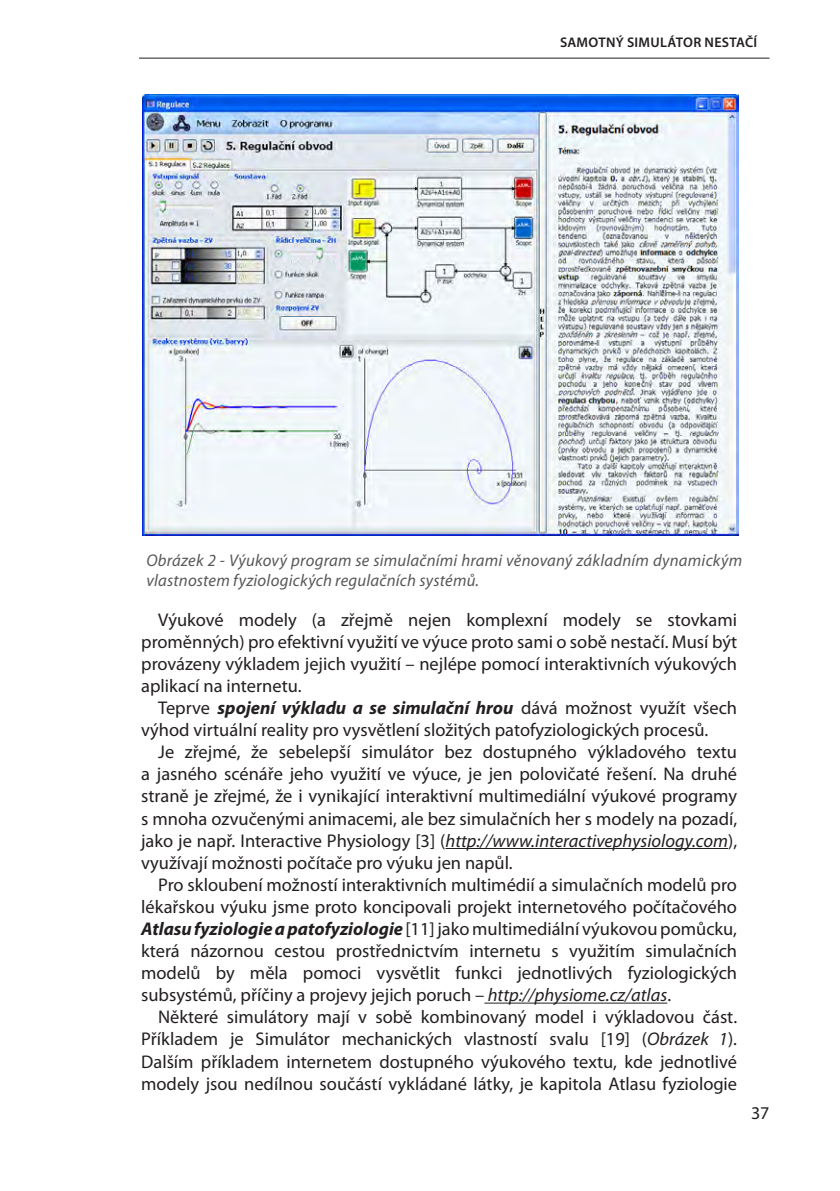
<style>
.page{position:relative;width:840px;height:1191px;background:#fff}
.page>*{position:absolute;margin:0;border:0;box-sizing:border-box;transform-origin:0 0}
.t1{font:18.4px/22px "Myriad Pro";color:#231f20;text-align:justify}
.t2{font:18px "Myriad Pro";color:#231f20}
.t3{font:italic 17px/20px "Myriad Pro";letter-spacing:.015em;color:#57585a}
.t4{font:600 14px "Myriad Pro";letter-spacing:.02em;color:#231f20}
.s1{font-weight:700;font-style:italic}
.s2{font-style:italic}
</style>
<div class="page">
<hr style="left:139px;top:58px;width:630px;height:1px;background:#231f20">
<hr style="left:445px;top:848px;width:282px;height:1px;background:#231f20">
<hr style="left:484px;top:1002px;width:183px;height:1px;background:#231f20">
<img style="left:142px;top:95px;width:596px;height:441px">
<p class="t4" style="left:559px;top:34px;width:198px">SAMOTNÝ SIMULÁTOR NESTAČÍ</p>
<p class="t3" style="left:146px;top:549px;width:597px">Obrázek 2 - Výukový program se simulačními hrami věnovaný základním dynamickým vlastnostem fyziologických regulačních systémů.</p>
<p class="t1" style="left:141px;top:608px;width:597px;text-indent:17px">Výukové modely (a zřejmě nejen komplexní modely se stovkami proměnných) pro efektivní využití ve výuce proto sami o sobě nestačí. Musí být provázeny výkladem jejich využití – nejlépe pomocí interaktivních výukových aplikací na internetu.</p>
<p class="t1" style="left:141px;top:696px;width:597px;text-indent:17px">Teprve <span class="s1">spojení výkladu a se simulační hrou</span> dává možnost využít všech výhod virtuální reality pro vysvětlení složitých patofyziologických procesů.</p>
<p class="t1" style="left:141px;top:741px;width:597px;text-indent:17px">Je zřejmé, že sebelepší simulátor bez dostupného výkladového textu a jasného scénáře jeho využití ve výuce, je jen polovičaté řešení. Na druhé straně je zřejmé, že i vynikající interaktivní multimediální výukové programy s mnoha ozvučenými animacemi, ale bez simulačních her s modely na pozadí, jako je např. Interactive Physiology [3] (<span class="s2">http://www.interactivephysiology.com</span>), využívají možnosti počítače pro výuku jen napůl.</p>
<p class="t1" style="left:141px;top:873px;width:597px;text-indent:17px">Pro skloubení možností interaktivních multimédií a simulačních modelů pro lékařskou výuku jsme proto koncipovali projekt internetového počítačového <span class="s1">Atlasu fyziologie a patofyziologie</span>[11] jako multimediální výukovou pomůcku, která názornou cestou prostřednictvím internetu s využitím simulačních modelů by měla pomoci vysvětlit funkci jednotlivých fyziologických subsystémů, příčiny a projevy jejich poruch – <span class="s2">http://physiome.cz/atlas</span>.</p>
<p class="t1" style="left:141px;top:1006px;width:597px;text-indent:17px">Některé simulátory mají v sobě kombinovaný model i výkladovou část.<br>Příkladem je Simulátor mechanických vlastností svalu [19] (<span class="s2">Obrázek 1</span>).<br>Dalším příkladem internetem dostupného výukového textu, kde jednotlivé modely jsou nedílnou součástí vykládané látky, je kapitola Atlasu fyziologie</p>
<p class="t2" style="left:750px;top:1102px;width:20px">37</p>
</div>
